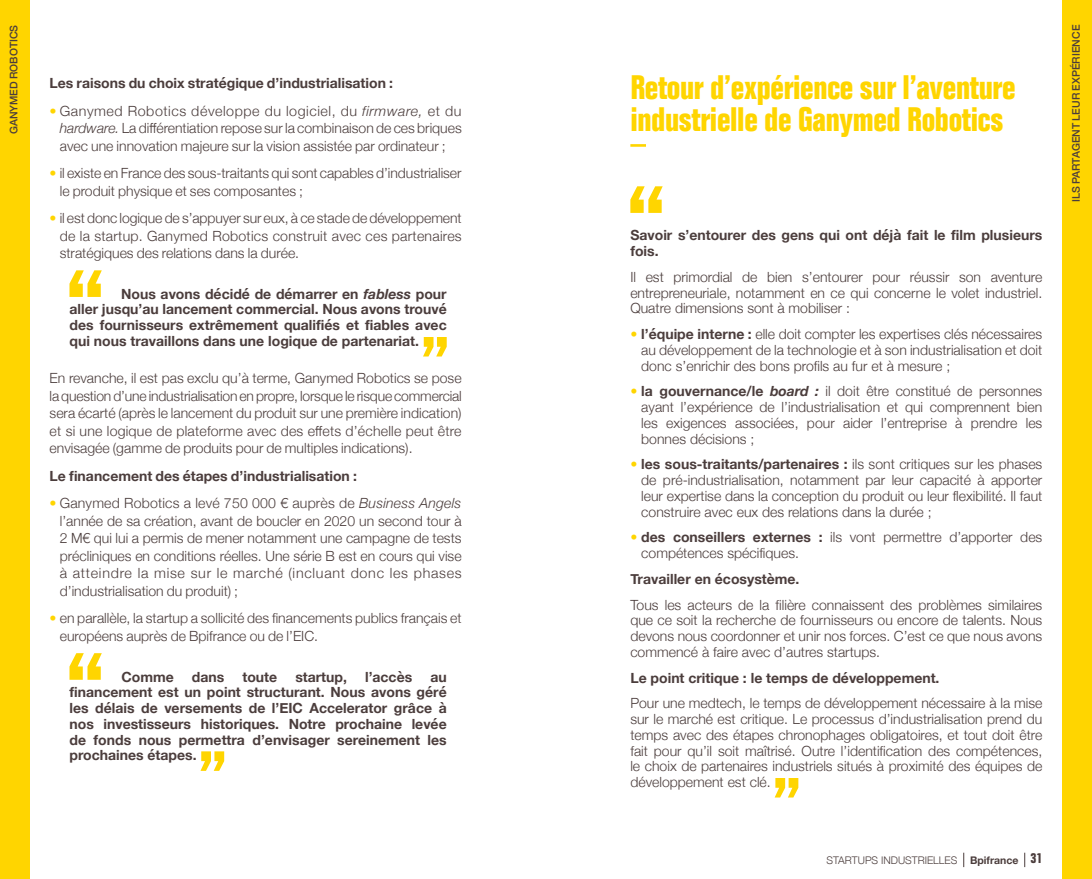
<style>
.page{position:relative;width:1092px;height:879px;background:#fff}
.page>*{position:absolute;margin:0;border:0;box-sizing:border-box;transform-origin:0 0}
.t1{font:700 condensed 33.25px/31.5px "Folio";letter-spacing:-.01em;color:#ffd500}
.t2{font:300 14px/15.8px "Helvetica Neue";color:#4b3d3c;text-align:justify}
.t3{font:700 14px/15.8px "Helvetica Neue";color:#4b3d3c;text-align:justify}
.t4{font:500 10.5px "Helvetica Neue";color:#4b3d3c}
.t5{font:300 10.5px "Helvetica Neue";color:#4b3d3c}
.s1{color:#ffd500}
.s2{font-style:italic}
.s3{font-weight:700}
.s4{font-weight:700;font-style:italic}
.s5{font-family:"Folio";font-weight:700;font-stretch:condensed;font-size:14px}
</style>
<div class="page">
<div style="left:1062px;top:0;width:29px;height:878px;background:#ffd500"></div>
<div style="left:0;top:0;width:30px;height:878px;background:#ffd500"></div>
<svg style="left:69px;top:270px;width:33px;height:27px"></svg>
<svg style="left:423px;top:337px;width:23px;height:19px"></svg>
<svg style="left:69px;top:653px;width:33px;height:26px"></svg>
<svg style="left:201px;top:751px;width:23px;height:19px"></svg>
<hr style="left:630px;top:144px;width:16px;height:3px;background:#ffd500">
<svg style="left:630px;top:186px;width:32px;height:27px"></svg>
<svg style="left:775px;top:778px;width:23px;height:19px"></svg>
<svg style="left:963px;top:852px;width:1px;height:14px"></svg>
<svg style="left:1024px;top:852px;width:1px;height:14px"></svg>
<p class="t4" style="left:5px;top:134px;width:111px;rotate:-90deg">GANYMED ROBOTICS</p>
<p class="t3" style="left:50px;top:76px;width:345px">Les raisons du choix stratégique d’industrialisation :</p>
<p class="t2" style="left:60px;top:101px;width:403px;line-height:17.5px;text-indent:-10px"><span class="s1">•</span> Ganymed Robotics développe du logiciel, du <span class="s2">firmware,</span> et du <span class="s2">hardware.</span> La différentiation repose sur la combinaison de ces briques avec une innovation majeure sur la vision assistée par ordinateur ;</p>
<p class="t2" style="left:60px;top:163px;width:403px;line-height:17.5px;text-indent:-10px"><span class="s1">•</span> il existe en France des sous-traitants qui sont capables d’industrialiser le produit physique et ses composantes ;</p>
<p class="t2" style="left:60px;top:208px;width:403px;line-height:17.5px;text-indent:-10px"><span class="s1">•</span> il est donc logique de s’appuyer sur eux, à ce stade de développement de la startup. Ganymed Robotics construit avec ces partenaires stratégiques des relations dans la durée.</p>
<p class="t3" style="left:69px;top:286px;width:379px;text-indent:52px">Nous avons décidé de démarrer en <span class="s2">fabless</span> pour aller jusqu’au lancement commercial. Nous avons trouvé des fournisseurs extrêmement qualifiés et fiables avec qui nous travaillons dans une logique de partenariat.</p>
<p class="t2" style="left:50px;top:368px;width:413px;line-height:17.5px">En revanche, il est pas exclu qu’à terme, Ganymed Robotics se pose la question d’une industrialisation en propre, lorsque le risque commercial sera écarté (après le lancement du produit sur une première indication) et si une logique de plateforme avec des effets d’échelle peut être envisagée (gamme de produits pour de multiples indications).</p>
<p class="t3" style="left:50px;top:468px;width:309px">Le financement des étapes d’industrialisation :</p>
<p class="t2" style="left:60px;top:493px;width:403px;line-height:17.5px;text-indent:-10px"><span class="s1">•</span> Ganymed Robotics a levé 750 000 € auprès de <span class="s2">Business Angels </span>l’année de sa création, avant de boucler en 2020 un second tour à 2 M€ qui lui a permis de mener notamment une campagne de tests précliniques en conditions réelles. Une série B est en cours qui vise à atteindre la mise sur le marché (incluant donc les phases d’industrialisation du produit) ;</p>
<p class="t2" style="left:60px;top:608px;width:403px;line-height:17.5px;text-indent:-10px"><span class="s1">•</span> en parallèle, la startup a sollicité des financements publics français et européens auprès de Bpifrance ou de l’EIC.</p>
<p class="t3" style="left:121px;top:668px;width:54px">Comme</p>
<p class="t3" style="left:192px;top:668px;width:34px">dans</p>
<p class="t3" style="left:242px;top:668px;width:36px">toute</p>
<p class="t3" style="left:295px;top:668px;width:53px">startup,</p>
<p class="t3" style="left:365px;top:668px;width:49px">l’accès</p>
<p class="t3" style="left:69px;top:668px;width:379px;text-indent:361px">au financement est un point structurant. Nous avons géré les délais de versements de l’EIC Accelerator grâce à nos investisseurs historiques. Notre prochaine levée de fonds nous permettra d’envisager sereinement les prochaines étapes.</p>
<h1 class="t1" style="left:630px;top:73px;width:387px">Retour d’expérience sur l’aventure industrielle de Ganymed Robotics</h1>
<p class="t3" style="left:630px;top:228px;width:413px">Savoir s’entourer des gens qui ont déjà fait le film plusieurs fois.</p>
<p class="t2" style="left:630px;top:268px;width:413px">Il est primordial de bien s’entourer pour réussir son aventure entrepreneuriale, notamment en ce qui concerne le volet industriel.<br>Quatre dimensions sont à mobiliser :</p>
<p class="t2" style="left:641px;top:325px;width:402px;text-indent:-11px"><span class="s1">•</span> <span class="s3">l’équipe interne :</span> elle doit compter les expertises clés nécessaires au développement de la technologie et à son industrialisation et doit donc s’enrichir des bons profils au fur et à mesure ;</p>
<p class="t2" style="left:641px;top:382px;width:402px;text-indent:-11px"><span class="s1">•</span> <span class="s3">la gouvernance/le</span> <span class="s4">board :</span> il doit être constitué de personnes ayant l’expérience de l’industrialisation et qui comprennent bien les exigences associées, pour aider l’entreprise à prendre les bonnes décisions ;</p>
<p class="t2" style="left:641px;top:455px;width:402px;text-indent:-11px"><span class="s1">•</span> <span class="s3">les sous-traitants/partenaires :</span> ils sont critiques sur les phases de pré-industrialisation, notamment par leur capacité à apporter leur expertise dans la conception du produit ou leur flexibilité. Il faut construire avec eux des relations dans la durée ;</p>
<p class="t2" style="left:641px;top:528px;width:402px;text-indent:-11px"><span class="s1">•</span> <span class="s3">des conseillers externes :</span> ils vont permettre d’apporter des compétences spécifiques.</p>
<p class="t3" style="left:630px;top:571px;width:171px">Travailler en écosystème.</p>
<p class="t2" style="left:630px;top:595px;width:413px">Tous les acteurs de la filière connaissent des problèmes similaires que ce soit la recherche de fournisseurs ou encore de talents. Nous devons nous coordonner et unir nos forces. C’est ce que nous avons commencé à faire avec d’autres startups.</p>
<p class="t3" style="left:630px;top:669px;width:310px">Le point critique : le temps de développement.</p>
<p class="t2" style="left:630px;top:694px;width:413px">Pour une medtech, le temps de développement nécessaire à la mise sur le marché est critique. Le processus d’industrialisation prend du temps avec des étapes chronophages obligatoires, et tout doit être fait pour qu’il soit maîtrisé. Outre l’identification des compétences, le choix de partenaires industriels situés à proximité des équipes de développement est clé.</p>
<p class="t5" style="left:826px;top:850px;width:217px">STARTUPS INDUSTRIELLES <span class="s3">Bpifrance</span> <span class="s5">31</span></p>
<p class="t4" style="left:1067px;top:202px;width:179px;rotate:-90deg">ILS PARTAGENT LEUR EXPÉRIENCE</p>
</div>
